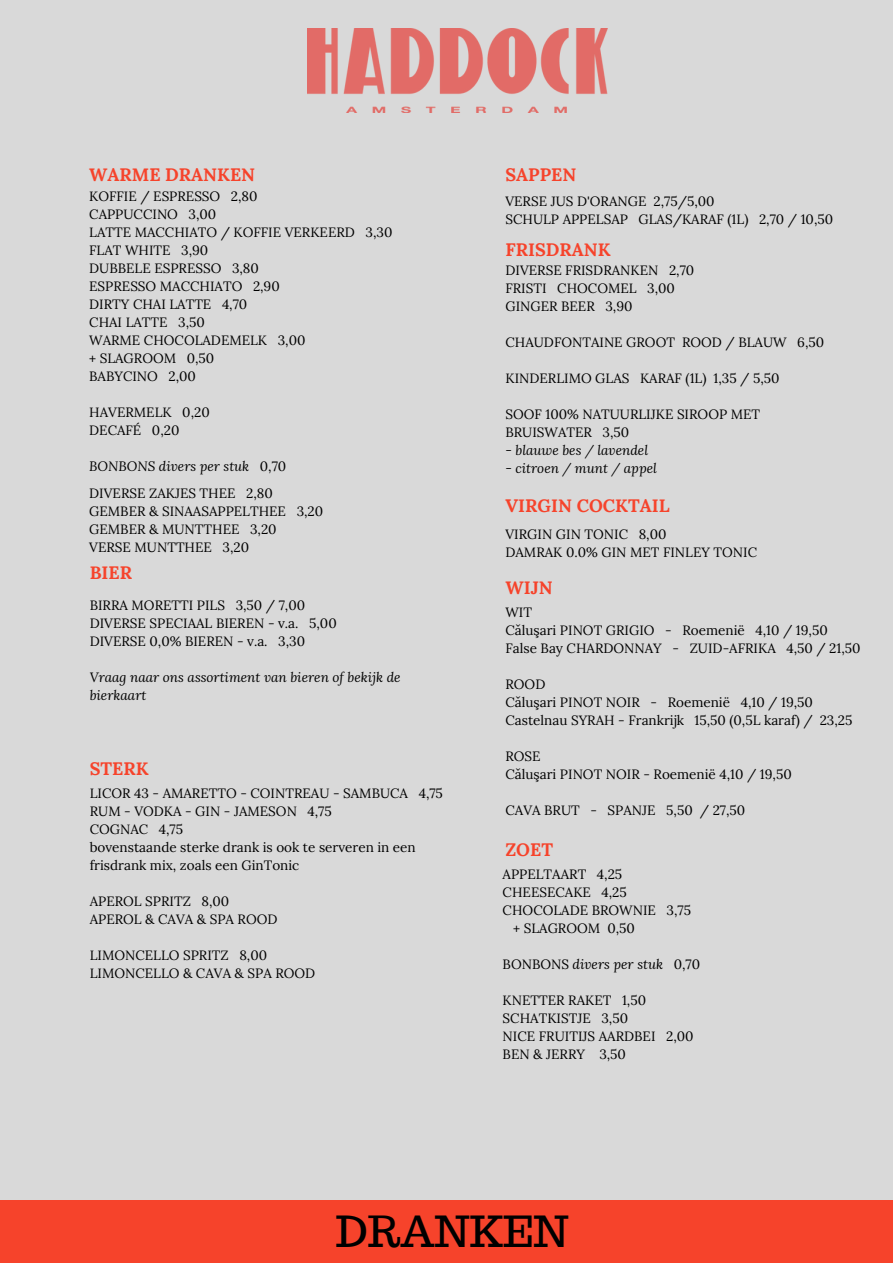
<style>
.page{position:relative;width:893px;height:1264px;background:#fff}
.page>*{position:absolute;margin:0;border:0;box-sizing:border-box;transform-origin:0 0}
.t1{font:42px "Trocchi";color:#000}
.t2{font:700 18px "Lora";color:#f6432b}
.t3{font:13.5px/18px "Lora";color:#000}
.t4{font:italic 13.5px/18px "Lora";color:#000}
.s1{font-style:italic}
.s2{font-style:normal}
</style>
<div class="page">
<div style="left:0;top:0;width:892px;height:1262px;background:#d9d9d9"></div>
<div style="left:0;top:1199px;width:892px;height:63px;background:#f6432b"></div>
<img style="left:308px;top:28px;width:299px;height:84px">
<h2 class="t2" style="left:89px;top:163px;width:167px">WARME DRANKEN</h2>
<p class="t3" style="left:89px;top:187px;width:304px">KOFFIE / ESPRESSO 2,80<br>CAPPUCCINO 3,00<br>LATTE MACCHIATO / KOFFIE VERKEERD 3,30<br>FLAT WHITE 3,90<br>DUBBELE ESPRESSO 3,80<br>ESPRESSO MACCHIATO 2,90<br>DIRTY CHAI LATTE 4,70<br>CHAI LATTE 3,50<br>WARME CHOCOLADEMELK 3,00<br>+ SLAGROOM 0,50<br>BABYCINO 2,00</p>
<p class="t3" style="left:89px;top:403px;width:122px">HAVERMELK 0,20<br>DECAFÉ 0,20</p>
<p class="t3" style="left:89px;top:452px;width:198px;line-height:27.2px"><span class="s1">BONBONS divers per stuk</span> 0,70<br>DIVERSE ZAKJES THEE 2,80</p>
<p class="t3" style="left:89px;top:502px;width:235px">GEMBER &amp; SINAASAPPELTHEE 3,20<br>GEMBER &amp; MUNTTHEE 3,20<br>VERSE MUNTTHEE 3,20</p>
<h2 class="t2" style="left:90px;top:561px;width:44px">BIER</h2>
<p class="t3" style="left:90px;top:596px;width:248px">BIRRA MORETTI PILS 3,50 / 7,00<br>DIVERSE SPECIAAL BIEREN - v.a. 5,00<br>DIVERSE 0,0% BIEREN - v.a. 3,30</p>
<p class="t4" style="left:90px;top:667px;width:312px">Vraag naar ons assortiment van bieren of bekijk de bierkaart</p>
<h2 class="t2" style="left:90px;top:757px;width:60px">STERK</h2>
<p class="t3" style="left:90px;top:784px;width:355px">LICOR 43 - AMARETTO - COINTREAU - SAMBUCA 4,75<br>RUM - VODKA - GIN - JAMESON 4,75<br>COGNAC 4,75<br>bovenstaande sterke drank is ook te serveren in een frisdrank mix, zoals een GinTonic</p>
<p class="t3" style="left:90px;top:892px;width:189px">APEROL SPRITZ 8,00<br>APEROL &amp; CAVA &amp; SPA ROOD</p>
<p class="t3" style="left:90px;top:946px;width:227px">LIMONCELLO SPRITZ 8,00<br>LIMONCELLO &amp; CAVA &amp; SPA ROOD</p>
<h2 class="t2" style="left:505px;top:163px;width:72px">SAPPEN</h2>
<p class="t3" style="left:505px;top:192px;width:329px">VERSE JUS D'ORANGE 2,75/5,00<br>SCHULP APPELSAP GLAS/KARAF (1L) 2,70 / 10,50</p>
<h2 class="t2" style="left:505px;top:238px;width:107px">FRISDRANK</h2>
<p class="t3" style="left:505px;top:261px;width:190px">DIVERSE FRISDRANKEN 2,70<br>FRISTI CHOCOMEL 3,00<br>GINGER BEER 3,90</p>
<p class="t3" style="left:505px;top:333px;width:320px">CHAUDFONTAINE GROOT ROOD / BLAUW 6,50</p>
<p class="t3" style="left:505px;top:369px;width:276px">KINDERLIMO GLAS KARAF (1L) 1,35 / 5,50</p>
<p class="t3" style="left:505px;top:404px;width:256px">SOOF 100% NATUURLIJKE SIROOP MET<br>BRUISWATER 3,50</p>
<p class="t4" style="left:505px;top:440px;width:144px">- blauwe bes / lavendel</p>
<p class="t4" style="left:505px;top:458px;width:153px">- citroen / munt / appel</p>
<h2 class="t2" style="left:505px;top:494px;width:166px">VIRGIN COCKTAIL</h2>
<p class="t3" style="left:505px;top:525px;width:253px">VIRGIN GIN TONIC 8,00<br>DAMRAK 0.0% GIN MET FINLEY TONIC</p>
<h2 class="t2" style="left:505px;top:575px;width:49px">WIJN</h2>
<p class="t3" style="left:505px;top:602px;width:356px">WIT<br>Cǎluşari PINOT GRIGIO - Roemenië 4,10 / 19,50<br>False Bay CHARDONNAY - ZUID-AFRIKA 4,50 / 21,50</p>
<p class="t3" style="left:505px;top:674px;width:348px">ROOD<br>Cǎluşari PINOT NOIR - Roemenië 4,10 / 19,50<br>Castelnau SYRAH - Frankrijk 15,50 (0,5L karaf) / 23,25</p>
<p class="t3" style="left:505px;top:746px;width:288px">ROSE<br>Cǎluşari PINOT NOIR - Roemenië 4,10 / 19,50</p>
<p class="t3" style="left:505px;top:800px;width:241px">CAVA BRUT - SPANJE 5,50 / 27,50</p>
<h2 class="t2" style="left:505px;top:837px;width:49px">ZOET</h2>
<p class="t3" style="left:502px;top:865px;width:121px">APPELTAART 4,25</p>
<p class="t3" style="left:502px;top:883px;width:126px">CHEESECAKE 4,25</p>
<p class="t3" style="left:502px;top:901px;width:190px">CHOCOLADE BROWNIE 3,75</p>
<p class="t3" style="left:513px;top:919px;width:123px">+ SLAGROOM 0,50</p>
<p class="t4" style="left:502px;top:955px;width:199px"><span class="s2">BONBONS</span> divers per stuk <span class="s2">0,70</span></p>
<p class="t3" style="left:502px;top:991px;width:192px">KNETTER RAKET 1,50<br>SCHATKISTJE 3,50<br>NICE FRUITIJS AARDBEI 2,00<br>BEN &amp; JERRY 3,50</p>
<h1 class="t1" style="left:336px;top:1203px;width:234px">DRANKEN</h1>
</div>
